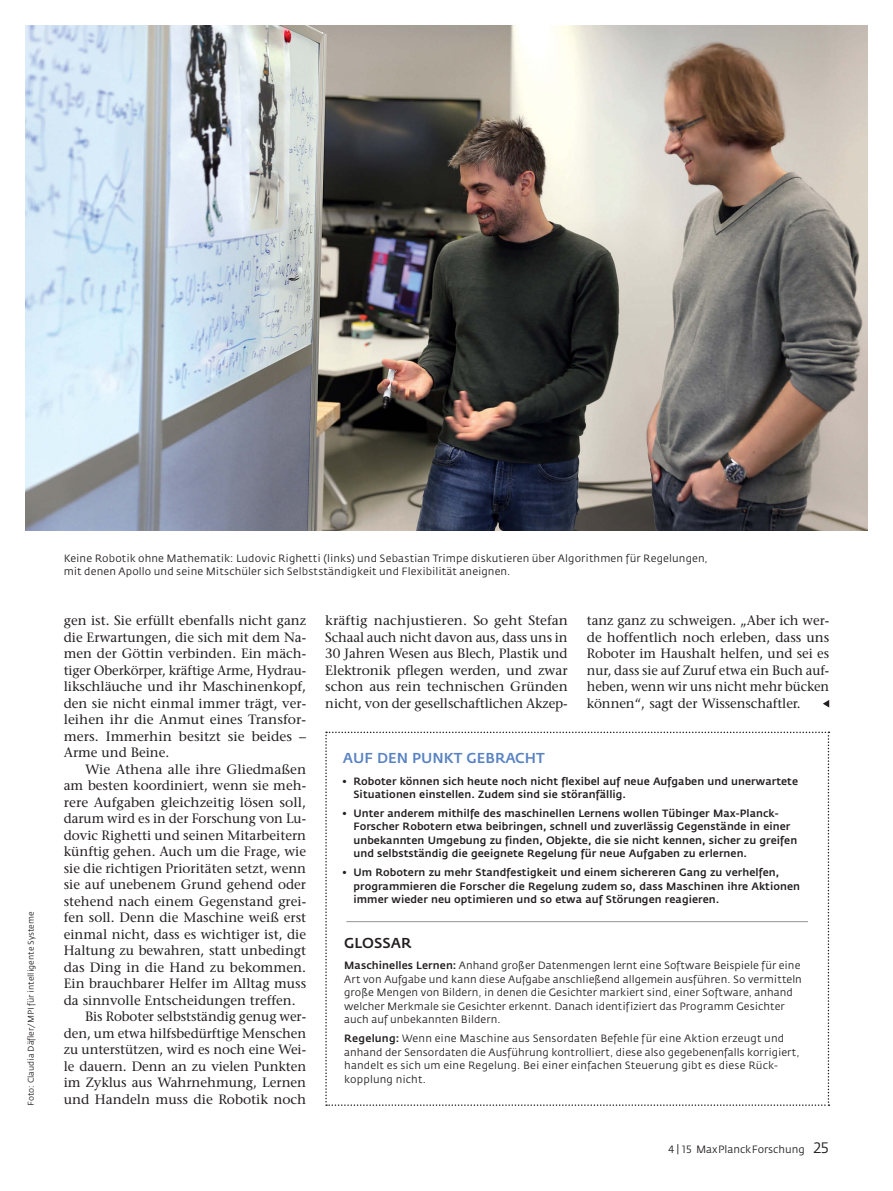
<style>
.page{position:relative;width:893px;height:1191px;background:#fff}
.page>*{position:absolute;margin:0;border:0;box-sizing:border-box;transform-origin:0 0}
.t1{font:500 14.25px "Fedra Sans";color:#5983c3}
.t2{font:500 14.25px "Fedra Sans";color:#231f20}
.t3{font:13.5px/16.5px "Stone Serif";color:#231f20;text-align:justify}
.t4{font:10.5px/13.5px "Fedra Sans";letter-spacing:.01em;color:#231f20}
.t5{font:500 10.5px/13.5px "Fedra Sans";letter-spacing:.005em;color:#231f20}
.t6{font:8.25px "Fedra Sans";color:#231f20}
.s1{font-weight:500}
.s2{font-family:"Fedra Sans Book SC"}
.s3{font-family:"Fedra Sans Book SC";font-size:15px}
</style>
<div class="page">
<svg style="left:325px;top:731px;width:504px;height:375px"></svg>
<hr style="left:346px;top:921px;width:462px;height:1px;background:#939598">
<svg style="left:823px;top:700px;width:6px;height:7px"></svg>
<img style="left:26px;top:26px;width:841px;height:504px">
<p class="t6" style="left:28px;top:1106px;width:196px;rotate:-90deg">Foto: Claudia Däfler/MPI für intelligente Systeme</p>
<p class="t4" style="left:64px;top:552px;width:645px">Keine Robotik ohne Mathematik: Ludovic Righetti (links) und Sebastian Trimpe diskutieren über Algorithmen für Regelungen, mit denen Apollo und seine Mitschüler sich Selbstständigkeit und Flexibilität aneignen.</p>
<p class="t3" style="left:64px;top:613px;width:244px">gen ist. Sie erfüllt ebenfalls nicht ganz</p>
<p class="t3" style="left:64px;top:630px;width:244px">die Erwartungen, die sich mit dem Na-</p>
<p class="t3" style="left:64px;top:646px;width:244px">men der Göttin verbinden. Ein mäch-</p>
<p class="t3" style="left:64px;top:663px;width:244px">tiger Oberkörper, kräftige Arme, Hydrau-</p>
<p class="t3" style="left:64px;top:679px;width:244px">likschläuche und ihr Maschinenkopf,</p>
<p class="t3" style="left:64px;top:696px;width:244px">den sie nicht einmal immer trägt, ver-</p>
<p class="t3" style="left:64px;top:712px;width:244px">leihen ihr die Anmut eines Transfor-</p>
<p class="t3" style="left:64px;top:729px;width:244px">mers. Immerhin besitzt sie beides –</p>
<p class="t3" style="left:64px;top:745px;width:107px">Arme und Beine.</p>
<p class="t3" style="left:85px;top:762px;width:223px">Wie Athena alle ihre Gliedmaßen</p>
<p class="t3" style="left:64px;top:778px;width:244px">am besten koordiniert, wenn sie meh-</p>
<p class="t3" style="left:64px;top:795px;width:244px">rere Aufgaben gleichzeitig lösen soll,</p>
<p class="t3" style="left:64px;top:811px;width:244px">darum wird es in der Forschung von Lu-</p>
<p class="t3" style="left:64px;top:828px;width:244px">dovic Righetti und seinen Mitarbeitern</p>
<p class="t3" style="left:64px;top:844px;width:244px">künftig gehen. Auch um die Frage, wie</p>
<p class="t3" style="left:64px;top:861px;width:244px">sie die richtigen Prioritäten setzt, wenn</p>
<p class="t3" style="left:64px;top:877px;width:244px">sie auf unebenem Grund gehend oder</p>
<p class="t3" style="left:64px;top:894px;width:244px">stehend nach einem Gegenstand grei-</p>
<p class="t3" style="left:64px;top:910px;width:244px">fen soll. Denn die Maschine weiß erst</p>
<p class="t3" style="left:64px;top:927px;width:244px">einmal nicht, dass es wichtiger ist, die</p>
<p class="t3" style="left:64px;top:943px;width:244px">Haltung zu bewahren, statt unbedingt</p>
<p class="t3" style="left:64px;top:960px;width:244px">das Ding in die Hand zu bekommen.</p>
<p class="t3" style="left:64px;top:976px;width:244px">Ein brauchbarer Helfer im Alltag muss</p>
<p class="t3" style="left:64px;top:993px;width:233px">da sinnvolle Entscheidungen treffen.</p>
<p class="t3" style="left:85px;top:1009px;width:223px">Bis Roboter selbstständig genug wer-</p>
<p class="t3" style="left:64px;top:1026px;width:244px">den, um etwa hilfsbedürftige Menschen</p>
<p class="t3" style="left:64px;top:1042px;width:244px">zu unterstützen, wird es noch eine Wei-</p>
<p class="t3" style="left:64px;top:1059px;width:244px">le dauern. Denn an zu vielen Punkten</p>
<p class="t3" style="left:64px;top:1075px;width:244px">im Zyklus aus Wahrnehmung, Lernen</p>
<p class="t3" style="left:64px;top:1092px;width:244px">und Handeln muss die Robotik noch</p>
<p class="t3" style="left:325px;top:613px;width:244px">kräftig nachjustieren. So geht Stefan Schaal auch nicht davon aus, dass uns in 30 Jahren Wesen aus Blech, Plastik und Elektronik pflegen werden, und zwar schon aus rein technischen Gründen nicht, von der gesellschaftlichen Akzep-</p>
<p class="t3" style="left:587px;top:613px;width:244px">tanz ganz zu schweigen. „Aber ich wer&shy;de hoffentlich noch erleben, dass uns Roboter im Haushalt helfen, und sei es nur, dass sie auf Zuruf etwa ein Buch auf&shy;heben, wenn wir uns nicht mehr bücken können“, sagt der Wissenschaftler.</p>
<p class="t1" style="left:343px;top:752px;width:203px">AUF DEN PUNKT GEBRACHT</p>
<p class="t5" style="left:353px;top:775px;width:446px;text-indent:-10px">● Roboter können sich heute noch nicht flexibel auf neue Aufgaben und unerwartete<br>Situationen einstellen. Zudem sind sie störanfällig.</p>
<p class="t5" style="left:353px;top:807px;width:445px;text-indent:-10px">● Unter anderem mithilfe des maschinellen Lernens wollen Tübinger Max-Planck-Forscher Robotern etwa beibringen, schnell und zuverlässig Gegenstände in einer unbekannten Umgebung zu finden, Objekte, die sie nicht kennen, sicher zu greifen und selbstständig die geeignete Regelung für neue Aufgaben zu erlernen.</p>
<p class="t5" style="left:353px;top:866px;width:448px;text-indent:-10px">● Um Robotern zu mehr Standfestigkeit und einem sichereren Gang zu verhelfen, programmieren die Forscher die Regelung zudem so, dass Maschinen ihre Aktionen immer wieder neu optimieren und so etwa auf Störungen reagieren.</p>
<p class="t2" style="left:344px;top:937px;width:69px">GLOSSAR</p>
<p class="t4" style="left:344px;top:959px;width:459px"><span class="s1">Maschinelles Lernen:</span> Anhand großer Datenmengen lernt eine Software Beispiele für eine Art von Aufgabe und kann diese Aufgabe anschließend allgemein ausführen. So vermitteln große Mengen von Bildern, in denen die Gesichter markiert sind, einer Software, anhand welcher Merkmale sie Gesichter erkennt. Danach identifiziert das Programm Gesichter auch auf unbekannten Bildern.</p>
<p class="t4" style="left:344px;top:1032px;width:457px"><span class="s1">Regelung:</span> Wenn eine Maschine aus Sensordaten Befehle für eine Aktion erzeugt und<br>an hand der Sensordaten die Ausführung kontrolliert, diese also gegebenenfalls korrigiert, handelt es sich um eine Regelung. Bei einer einfachen Steuerung gibt es diese Rück&shy;kopplung nicht.</p>
<p class="t4" style="left:669px;top:1143px;width:162px"><span class="s2">4 | 15</span> MaxPlanckForschung <span class="s3">25</span></p>
</div>
